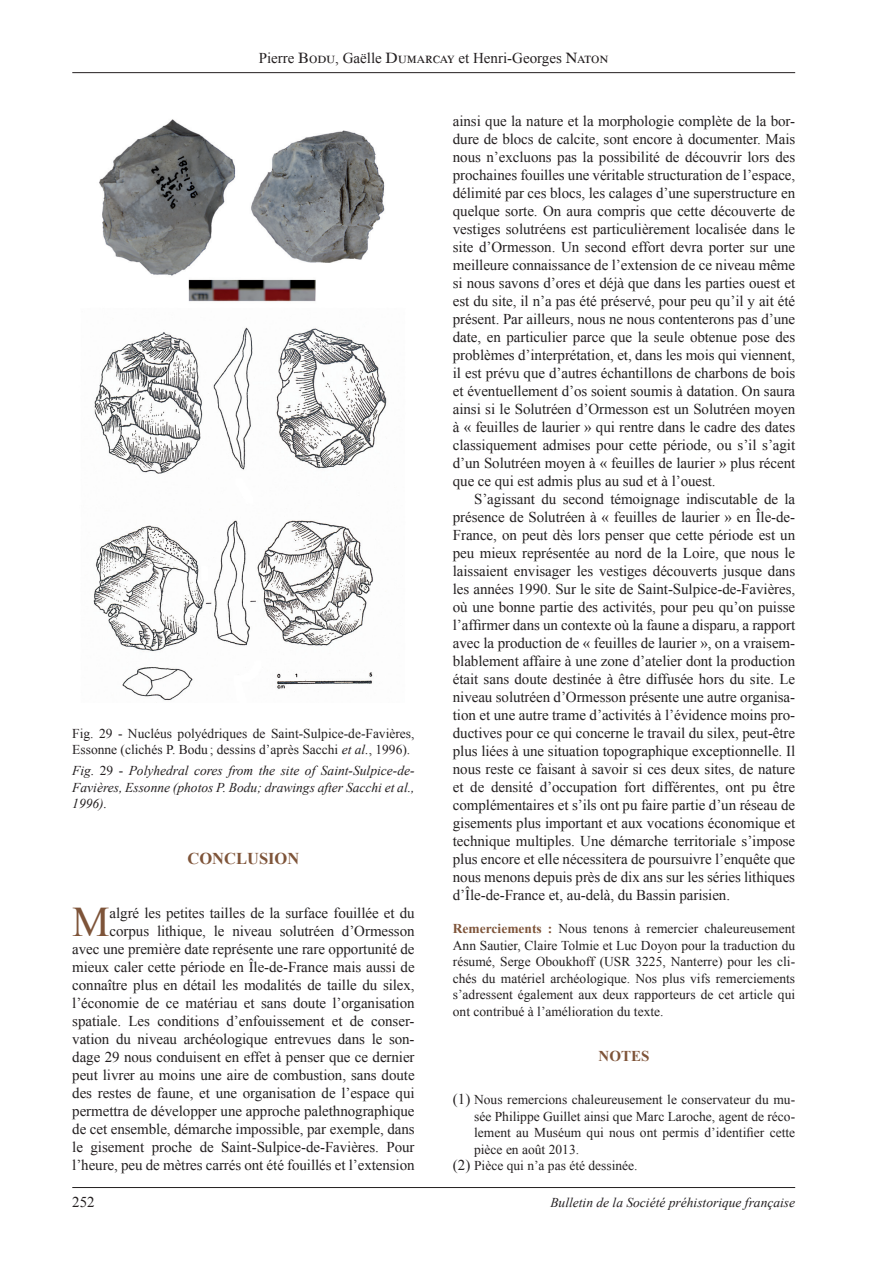
<style>
.page{position:relative;width:893px;height:1263px;background:#fff}
.page>*{position:absolute;margin:0;border:0;box-sizing:border-box;transform-origin:0 0}
.Normal_sans_retrait{font:42.15px "Times New Roman";color:#7e5439}
.Titre_1{font:700 16.5px "Times New Roman";color:#7e5439}
.Normal_sans_retrait-2{font:15px/18px "Times New Roman";letter-spacing:-.005em;color:#231f20;text-align:justify}
.Titre_1-2{font:700 15px "Times New Roman";color:#7e5439}
.Remerciements{font:13.5px/16.5px "Times New Roman";color:#231f20;text-align:justify}
.Notes_de_bas_de_page{font:13.5px/16.5px "Times New Roman";color:#231f20;text-align:justify}
.Figures{font:italic 13.5px/16.5px "Times New Roman";color:#231f20;text-align:justify}
.Figures-2{font:13.5px/16.5px "Times New Roman";color:#231f20}
.s1{font-family:"Times Ten Roman SC"}
.s2{font-style:italic}
.s3{font-style:normal}
.s4{font-weight:700;color:#7e5439}
.s5{font-size:15px}
</style>
<div class="page">
<hr style="left:72px;top:72px;width:723px;height:1px;background:#231f20">
<hr style="left:72px;top:1187px;width:723px;height:1px;background:#231f20">
<img style="left:93px;top:119px;width:294px;height:582px">
<p class="Normal_sans_retrait-2" style="left:259px;top:49px;width:352px">Pierre <span class="s1">Bodu</span>, Gaëlle <span class="s1">Dumarcay</span> et Henri-Georges <span class="s1">Naton</span></p>
<p class="Figures-2" style="left:72px;top:725px;width:344px">Fig. 29 - Nucléus polyédriques de Saint-Sulpice-de-Favières,<br>Essonne (clichés P. Bodu ; dessins d’après Sacchi <span class="s2">et al.</span>, 1996).</p>
<p class="Figures" style="left:72px;top:762px;width:344px">Fig. <span class="s3">29 -</span> Polyhedral cores from the site of Saint-Sulpice-de-Favières, Essonne (photos P. Bodu; drawings after Sacchi et al., 1996).</p>
<p class="Titre_1" style="left:188px;top:847px;width:113px">CONCLUSION</p>
<p class="Normal_sans_retrait-2" style="left:72px;top:904px;width:344px;text-align:right">algré les petites tailles de la surface fouillée et du corpus lithique, le niveau solutréen d’Ormesson<br>avec une première date représente une rare opportunité de mieux caler cette période en Île-de-France mais aussi de connaître plus en détail les modalités de taille du silex, l’économie de ce matériau et sans doute l’organisation spatiale. Les conditions d’enfouissement et de conser&shy;vation du niveau archéologique entrevues dans le son&shy;dage 29 nous conduisent en effet à penser que ce dernier peut livrer au moins une aire de combustion, sans doute des restes de faune, et une organisation de l’espace qui permettra de développer une approche palethnographique de cet ensemble, démarche impossible, par exemple, dans le gisement proche de Saint-Sulpice-de-Favières. Pour l’heure, peu de mètres carrés ont été fouillés et l’extension</p>
<p class="Normal_sans_retrait" style="left:72px;top:894px;width:39px">M</p>
<p class="Normal_sans_retrait-2" style="left:453px;top:112px;width:344px">ainsi que la nature et la morphologie complète de la bor&shy;dure de blocs de calcite, sont encore à documenter. Mais nous n’excluons pas la possibilité de découvrir lors des prochaines fouilles une véritable structuration de l’espace, délimité par ces blocs, les calages d’une superstructure en quelque sorte. On aura compris que cette découverte de vestiges solutréens est particulièrement localisée dans le site d’Ormesson. Un second effort devra porter sur une meilleure connaissance de l’extension de ce niveau même si nous savons d’ores et déjà que dans les parties ouest et est du site, il n’a pas été préservé, pour peu qu’il y ait été présent. Par ailleurs, nous ne nous contenterons pas d’une date, en particulier parce que la seule obtenue pose des problèmes d’interprétation, et, dans les mois qui viennent, il est prévu que d’autres échantillons de charbons de bois et éventuellement d’os soient soumis à datation. On saura ainsi si le Solutréen d’Ormesson est un Solutréen moyen à « feuilles de laurier » qui rentre dans le cadre des dates classiquement admises pour cette période, ou s’il s’agit d’un Solutréen moyen à « feuilles de laurier » plus récent que ce qui est admis plus au sud et à l’ouest.</p>
<p class="Normal_sans_retrait-2" style="left:453px;top:490px;width:344px;text-indent:21px">S’agissant du second témoignage indiscutable de la présence de Solutréen à « feuilles de laurier » en Île-de-France, on peut dès lors penser que cette période est un peu mieux représentée au nord de la Loire, que nous le laissaient envisager les vestiges découverts jusque dans les années 1990. Sur le site de Saint-Sulpice-de-Favières, où une bonne partie des activités, pour peu qu’on puisse l’affirmer dans un contexte où la faune a disparu, a rapport avec la production de « feuilles de laurier », on a vraisem&shy;blablement affaire à une zone d’atelier dont la production était sans doute destinée à être diffusée hors du site. Le niveau solutréen d’Ormesson présente une autre organisa&shy;tion et une autre trame d’activités à l’évidence moins pro&shy;ductives pour ce qui concerne le travail du silex, peut-être plus liées à une situation topographique exceptionnelle. Il nous reste ce faisant à savoir si ces deux sites, de nature et de densité d’occupation fort différentes, ont pu être complémentaires et s’ils ont pu faire partie d’un réseau de gisements plus important et aux vocations économique et technique multiples. Une démarche territoriale s’impose plus encore et elle nécessitera de poursuivre l’enquête que nous menons depuis près de dix ans sur les séries lithiques d’Île-de-France et, au-delà, du Bassin parisien.</p>
<p class="Remerciements" style="left:453px;top:920px;width:344px"><span class="s4">Remerciements :</span> Nous tenons à remercier chaleureusement Ann Sautier, Claire Tolmie et Luc Doyon pour la traduction du résumé, Serge Oboukhoff (USR 3225, Nanterre) pour les cli&shy;chés du matériel archéologique. Nos plus vifs remerciements s’adressent également aux deux rapporteurs de cet article qui ont contribué à l’amélioration du texte.</p>
<p class="Titre_1-2" style="left:599px;top:1045px;width:52px">NOTES</p>
<p class="Notes_de_bas_de_page" style="left:474px;top:1091px;width:323px;text-indent:-21px"><span class="s5">(1)</span> Nous remercions chaleureusement le conservateur du mu&shy;sée Philippe Guillet ainsi que Marc Laroche, agent de réco&shy;lement au Muséum qui nous ont permis d’identifier cette pièce en août 2013.</p>
<p class="Notes_de_bas_de_page" style="left:453px;top:1157px;width:186px"><span class="s5">(2)</span> Pièce qui n’a pas été dessinée.</p>
<p class="Normal_sans_retrait-2" style="left:72px;top:1193px;width:24px">252</p>
<p class="Figures" style="left:550px;top:1194px;width:246px">Bulletin de la Société préhistorique française</p>
</div>
